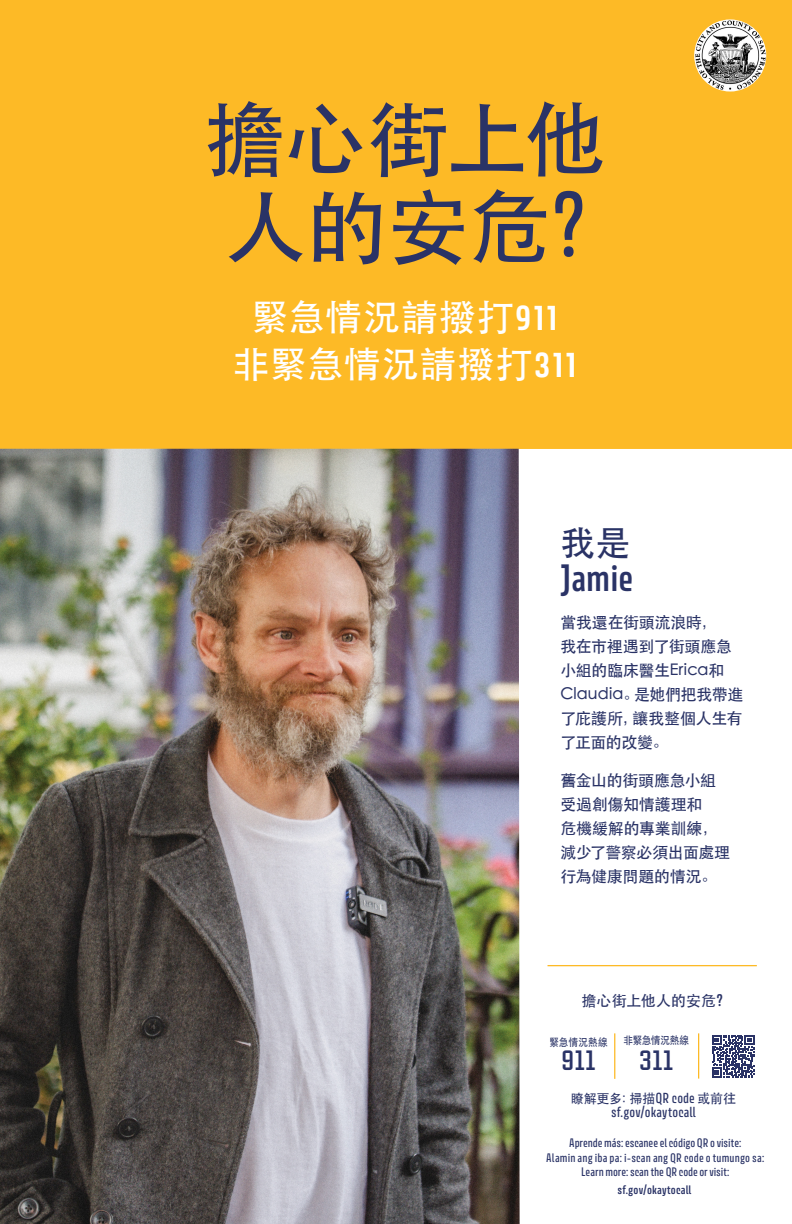
<style>
.page{position:relative;width:792px;height:1224px;background:#fff}
.page>*{position:absolute;margin:0;border:0;box-sizing:border-box;transform-origin:0 0}
.t1{font:500 82px/88px "ST Heiti SC";letter-spacing:-.01em;color:#2a3366}
.t2{font:500 37px/47px "ST Heiti SC";letter-spacing:.015em;color:#fff;text-align:center}
.t3{font:500 35px "ST Heiti SC";color:#2a3366}
.t4{font:600 34px "Avory I Latn";color:#2a3366}
.t5{font:700 27.9px "Refrigerator Deluxe";letter-spacing:.025em;color:#2a3366}
.t6{font:500 16px/24px "ST Heiti SC";letter-spacing:-.02em;color:#2a3366}
.t7{font:500 15px "ST Heiti SC";color:#2a3366}
.t8{font:13px "Avory I Latn Me";letter-spacing:.01em;color:#2a3366}
.t9{font:500 13px "ST Heiti SC";letter-spacing:-.02em;color:#2a3366}
.t10{font:11px/14.5px "Avory I Latn Me";color:#2a3366;text-align:center}
.t11{font:600 11px "Avory I Latn";letter-spacing:.015em;color:#2a3366}
.t12{font:500 10.8px "ST Heiti SC";letter-spacing:-.04em;color:#2a3366;scale:.9 1}
.t13{font:500 10.8px "ST Heiti SC";letter-spacing:-.02em;color:#2a3366;scale:.9 1}
.s1{font-family:"Avory I Latn Me";font-weight:400}
.s2{font-family:"Avory I Latn";font-weight:600}
</style>
<div class="page">
<div style="left:0;top:0;width:792px;height:449px;background:#fdba26"></div>
<img style="left:694px;top:19px;width:72px;height:73px;border-radius:36px">
<hr style="left:548px;top:965px;width:209px;height:1px;background:#fdba26">
<hr style="left:614px;top:1033px;width:1px;height:46px;background:#fdba26">
<hr style="left:698px;top:1033px;width:1px;height:46px;background:#fdba26">
<svg style="left:712px;top:1035px;width:43px;height:43px"></svg>
<img style="left:0;top:449px;width:520px;height:775px">
<h1 class="t1" style="left:204px;top:93px;width:404px">擔心街上他人的安危<span class="s1">?</span></h1>
<h2 class="t2" style="left:233px;top:293px;width:345px">緊急情況請撥打<span class="s2">911</span>非緊急情況請撥打<span class="s2">311</span></h2>
<h3 class="t3" style="left:560px;top:523px;width:71px">我是</h3>
<h3 class="t4" style="left:560px;top:556px;width:74px">Jamie</h3>
<p class="t6" style="left:560px;top:610px;width:185px">當我還在街頭流浪時，<br>我在市裡遇到了街頭應急小組的臨床醫生Erica和<br>Claudia。是她們把我帶進了庇護所，讓我整個人生有了正面的改變。</p>
<p class="t6" style="left:560px;top:768px;width:171px">舊金山的街頭應急小組受過創傷知情護理和<br>危機緩解的專業訓練，減少了警察必須出面處理行為健康問題的情況。</p>
<p class="t7" style="left:582px;top:993px;width:143px">擔心街上他人的安危<span class="s2">?</span></p>
<p class="t13" style="left:549px;top:1036px;width:66px">緊急情況熱線</p>
<h3 class="t5" style="left:561px;top:1045px;width:36px">911</h3>
<p class="t12" style="left:623px;top:1034px;width:75px">非緊急情況熱線</p>
<h3 class="t5" style="left:639px;top:1045px;width:36px">311</h3>
<p class="t9" style="left:571px;top:1091px;width:166px">瞭解更多：掃描<span class="s1">QR code</span> 或前往</p>
<p class="t8" style="left:611px;top:1104px;width:86px">sf.gov/okaytocall</p>
<p class="t10" style="left:546px;top:1136px;width:220px">Aprende más: escanee el código QR o visite:<br>Alamin ang iba pa: i-scan ang QR code o tumungo sa:<br>Learn more: scan the QR code or visit:</p>
<p class="t11" style="left:618px;top:1183px;width:75px">sf.gov/okaytocall</p>
</div>
